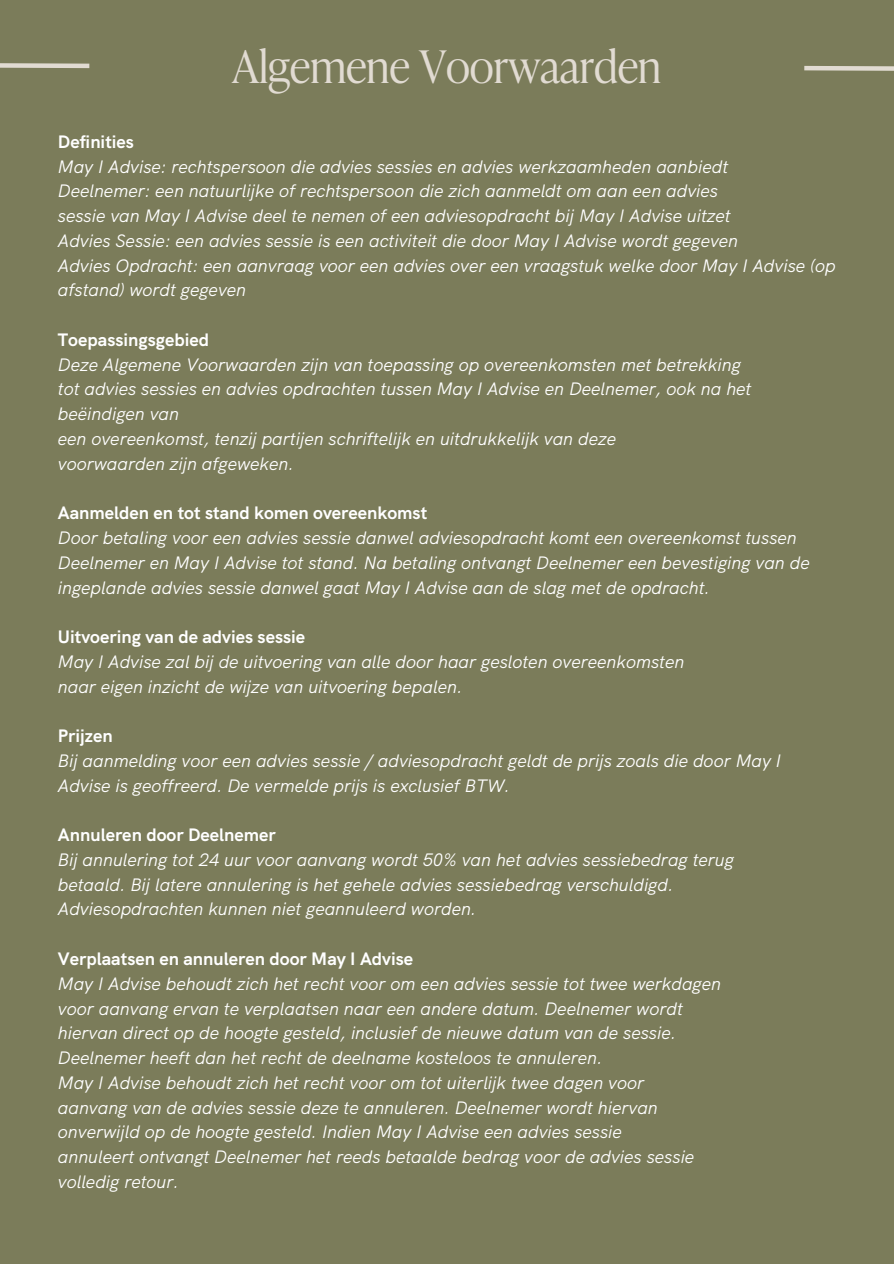
<style>
.page{position:relative;width:894px;height:1264px;background:#fff}
.page>*{position:absolute;margin:0;border:0;box-sizing:border-box;transform-origin:0 0}
.t1{font:300 44.7px "Ivy Presto Headline";color:#e1dbd2}
.t2{font:italic 18px/24.8px "HK Grotesk";color:#fff}
.t3{font:700 18px "HK Grotesk";color:#fff}
</style>
<div class="page">
<div style="left:0;top:0;width:893px;height:1263px;background:#7b7c5a"></div>
<svg style="left:804px;top:65px;width:89px;height:6px"></svg>
<svg style="left:0;top:63px;width:90px;height:6px"></svg>
<p class="t1" style="left:232px;top:30px;width:430px">Algemene Voorwaarden</p>
<h1 class="t3" style="left:58px;top:130px;width:78px">Definities</h1>
<p class="t2" style="left:58px;top:154px;width:671px">May I Advise: rechtspersoon die advies sessies en advies werkzaamheden aanbiedt</p>
<p class="t2" style="left:58px;top:179px;width:661px">Deelnemer: een natuurlijke of rechtspersoon die zich aanmeldt om aan een advies</p>
<p class="t2" style="left:58px;top:203px;width:674px">sessie van May I Advise deel te nemen of een adviesopdracht bij May I Advise uitzet</p>
<p class="t2" style="left:58px;top:228px;width:681px">Advies Sessie: een advies sessie is een activiteit die door May I Advise wordt gegeven</p>
<p class="t2" style="left:58px;top:253px;width:779px">Advies Opdracht: een aanvraag voor een advies over een vraagstuk welke door May I Advise (op afstand) wordt gegeven</p>
<p class="t3" style="left:58px;top:328px;width:153px">Toepassingsgebied</p>
<p class="t2" style="left:58px;top:352px;width:684px">Deze Algemene Voorwaarden zijn van toepassing op overeenkomsten met betrekking</p>
<p class="t2" style="left:58px;top:377px;width:694px">tot advies sessies en advies opdrachten tussen May I Advise en Deelnemer, ook na het beëindigen van</p>
<p class="t2" style="left:58px;top:426px;width:559px">een overeenkomst, tenzij partijen schriftelijk en uitdrukkelijk van deze</p>
<p class="t2" style="left:58px;top:451px;width:237px">voorwaarden zijn afgeweken.</p>
<p class="t3" style="left:58px;top:501px;width:371px">Aanmelden en tot stand komen overeenkomst</p>
<p class="t2" style="left:58px;top:525px;width:753px">Door betaling voor een advies sessie danwel adviesopdracht komt een overeenkomst tussen<br>Deelnemer en May I Advise tot stand. Na betaling ontvangt Deelnemer een bevestiging van de</p>
<p class="t2" style="left:58px;top:575px;width:653px">ingeplande advies sessie danwel gaat May I Advise aan de slag met de opdracht.</p>
<p class="t3" style="left:58px;top:625px;width:249px">Uitvoering van de advies sessie</p>
<p class="t2" style="left:58px;top:649px;width:627px">May I Advise zal bij de uitvoering van alle door haar gesloten overeenkomsten</p>
<p class="t2" style="left:58px;top:674px;width:406px">naar eigen inzicht de wijze van uitvoering bepalen.</p>
<p class="t3" style="left:58px;top:724px;width:56px">Prijzen</p>
<p class="t2" style="left:58px;top:748px;width:724px">Bij aanmelding voor een advies sessie / adviesopdracht geldt de prijs zoals die door May I</p>
<p class="t2" style="left:58px;top:773px;width:453px">Advise is geoffreerd. De vermelde prijs is exclusief BTW.</p>
<p class="t3" style="left:58px;top:823px;width:219px">Annuleren door Deelnemer</p>
<p class="t2" style="left:58px;top:847px;width:677px">Bij annulering tot 24 uur voor aanvang wordt 50% van het advies sessiebedrag terug</p>
<p class="t2" style="left:58px;top:872px;width:617px">betaald. Bij latere annulering is het gehele advies sessiebedrag verschuldigd.</p>
<p class="t2" style="left:58px;top:896px;width:420px">Adviesopdrachten kunnen niet geannuleerd worden.</p>
<p class="t3" style="left:58px;top:947px;width:357px">Verplaatsen en annuleren door May I Advise</p>
<p class="t2" style="left:58px;top:971px;width:664px">May I Advise behoudt zich het recht voor om een advies sessie tot twee werkdagen</p>
<p class="t2" style="left:58px;top:995px;width:626px">voor aanvang ervan te verplaatsen naar een andere datum. Deelnemer wordt</p>
<p class="t2" style="left:58px;top:1020px;width:619px">hiervan direct op de hoogte gesteld, inclusief de nieuwe datum van de sessie.</p>
<p class="t2" style="left:58px;top:1045px;width:546px">Deelnemer heeft dan het recht de deelname kosteloos te annuleren.</p>
<p class="t2" style="left:58px;top:1070px;width:587px">May I Advise behoudt zich het recht voor om tot uiterlijk twee dagen voor</p>
<p class="t2" style="left:58px;top:1094px;width:601px">aanvang van de advies sessie deze te annuleren. Deelnemer wordt hiervan</p>
<p class="t2" style="left:58px;top:1119px;width:565px">onverwijld op de hoogte gesteld. Indien May I Advise een advies sessie</p>
<p class="t2" style="left:58px;top:1144px;width:637px">annuleert ontvangt Deelnemer het reeds betaalde bedrag voor de advies sessie</p>
<p class="t2" style="left:58px;top:1169px;width:122px">volledig retour.</p>
</div>
